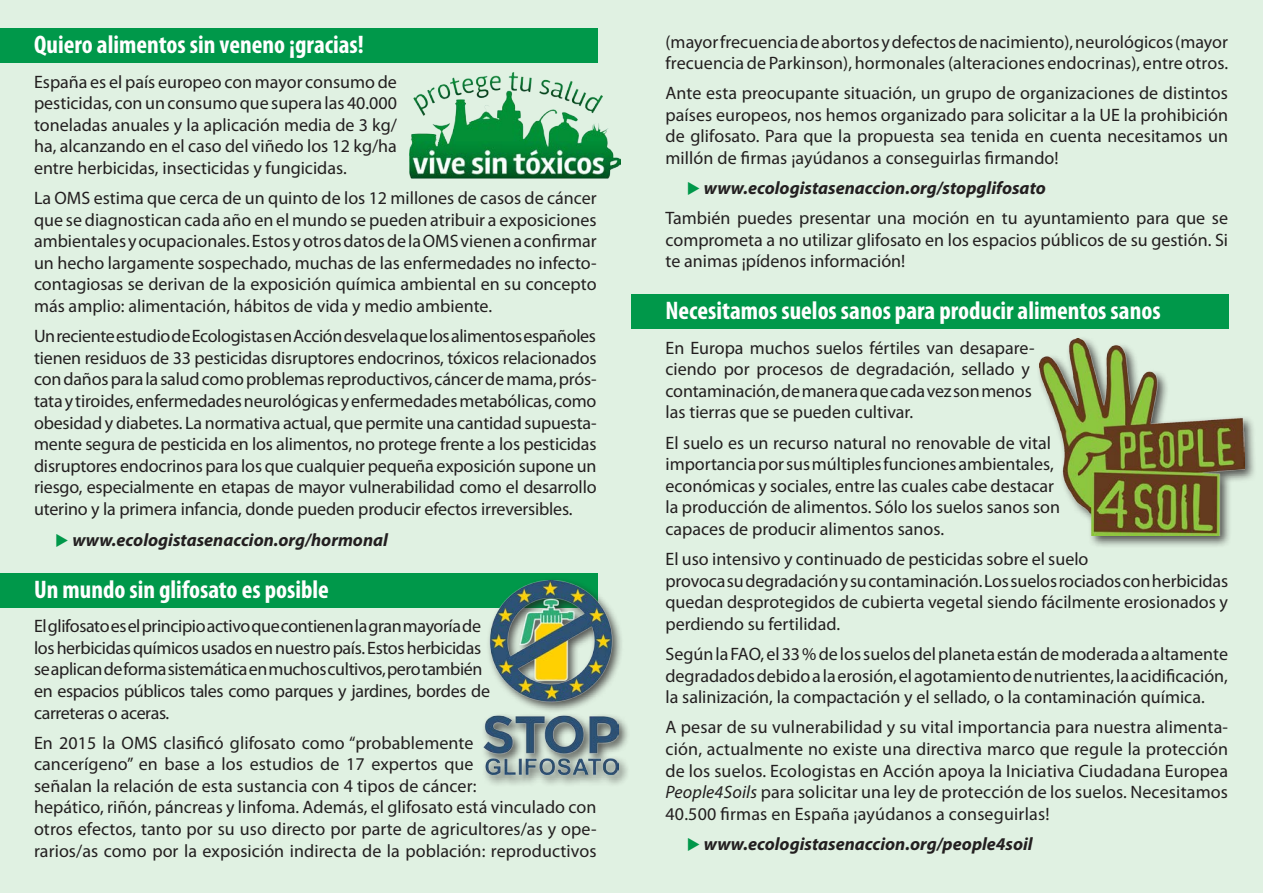
<style>
.page{position:relative;width:1263px;height:893px;background:#e0f1e2}
.page>*{position:absolute;margin:0;border:0;box-sizing:border-box;transform-origin:0 0}
.t1{font:700 condensed 25.5px "Myriad Pro";color:#fff}
.t2{font:18px/21.6px "Myriad Pro";color:#231f20}
.t3{font:18px/21.6px "Myriad Pro";letter-spacing:-.02em;color:#231f20}
.t4{font:italic 700 18px "Myriad Pro";color:#231f20}
.s1{color:#00984a}
.s2{font-weight:700;font-style:italic}
.s3{font-style:italic}
</style>
<div class="page">
<div style="left:0;top:28px;width:597px;height:35px;background:#00984a"></div>
<div style="left:0;top:573px;width:597px;height:34px;background:#00984a"></div>
<div style="left:631px;top:294px;width:598px;height:34px;background:#00984a"></div>
<div style="left:480px;top:576px;width:150px;height:211px;background:#231f20;opacity:.75"></div>
<img style="left:483px;top:580px;width:135px;height:195px">
<div style="left:1037px;top:336px;width:220px;height:212px;background:#231f20;opacity:.75"></div>
<img style="left:1040px;top:339px;width:205px;height:196px">
<img style="left:410px;top:72px;width:211px;height:107px">
<h1 class="t1" style="left:34px;top:31px;width:331px">Quiero alimentos sin veneno ¡gracias!</h1>
<p class="t2" style="left:34px;top:71px;width:364px;text-align:justify">España es el país europeo con mayor consumo de pesticidas, con un consumo que supera las 40.000 toneladas anuales y la aplicación media de 3 kg/ ha, alcanzando en el caso del viñedo los 12 kg/ha entre herbicidas, insecticidas y fungicidas.</p>
<p class="t2" style="left:34px;top:188px;width:564px;text-align:justify">La OMS estima que cerca de un quinto de los 12 millones de casos de cáncer que se diagnostican cada año en el mundo se pueden atribuir a exposiciones ambientales y ocupacionales. Estos y otros datos de la OMS vienen a confirmar un hecho largamente sospechado, muchas de las enfermedades no infecto&shy;contagiosas se derivan de la exposición química ambiental en su concepto más amplio: alimentación, hábitos de vida y medio ambiente.</p>
<p class="t2" style="left:34px;top:326px;width:564px;text-align:justify">Un reciente estudio de Ecologistas en Acción desvela que los alimentos españoles tienen residuos de 33 pesticidas disruptores endocrinos, tóxicos relacionados con daños para la salud como problemas reproductivos, cáncer de mama, prós&shy;tata y tiroides, enfermedades neurológicas y enfermedades metabólicas, como obesidad y diabetes. La normativa actual, que permite una cantidad supuesta&shy;mente segura de pesticida en los alimentos, no protege frente a los pesticidas disruptores endocrinos para los que cualquier pequeña exposición supone un riesgo, especialmente en etapas de mayor vulnerabilidad como el desarrollo uterino y la primera infancia, donde pueden producir efectos irreversibles.</p>
<p class="t4" style="left:55px;top:528px;width:334px"><span class="s1">◆</span> www.ecologistasenaccion.org/hormonal</p>
<h1 class="t1" style="left:34px;top:575px;width:296px">Un mundo sin glifosato es posible</h1>
<p class="t3" style="left:34px;top:616px;width:457px">El glifosato es el principio activo que contienen la gran mayoría de los herbicidas químicos usados en nuestro país. Estos herbicidas se aplican de forma sistemática en muchos cultivos, pero también en espacios públicos tales como parques y jardines, bordes de carreteras o aceras.</p>
<p class="t2" style="left:34px;top:732px;width:564px">En 2015 la OMS clasificó glifosato como “probablemente<br>cancerígeno” en base a los estudios de 17 expertos que<br>señalan la relación de esta sustancia con 4 tipos de cáncer:<br>hepático, riñón, páncreas y linfoma. Además, el glifosato está vinculado con otros efectos, tanto por su uso directo por parte de agricultores/as y ope&shy;rarios/as como por la exposición indirecta de la población: reproductivos</p>
<p class="t2" style="left:665px;top:31px;width:564px">(mayor frecuencia de abortos y defectos de nacimiento), neurológicos (mayor frecuencia de Parkinson), hormonales (alteraciones endocrinas), entre otros.</p>
<p class="t2" style="left:665px;top:83px;width:564px;text-align:justify">Ante esta preocupante situación, un grupo de organizaciones de distintos países europeos, nos hemos organizado para solicitar a la UE la prohibición de glifosato. Para que la propuesta sea tenida en cuenta necesitamos un millón de firmas ¡ayúdanos a conseguirlas firmando!</p>
<p class="t2" style="left:665px;top:173px;width:564px;line-height:30.2px;text-indent:21px"><span class="s1">◆</span> <span class="s2">www.ecologistasenaccion.org/stopglifosato<br></span>También puedes presentar una moción en tu ayuntamiento para que se</p>
<p class="t2" style="left:665px;top:229px;width:564px">comprometa a no utilizar glifosato en los espacios públicos de su gestión. Si te animas ¡pídenos información!</p>
<h1 class="t1" style="left:665px;top:297px;width:497px">Necesitamos suelos sanos para producir alimentos sanos</h1>
<p class="t2" style="left:665px;top:337px;width:370px">En Europa muchos suelos fértiles van desapare&shy;ciendo por procesos de degradación, sellado y contaminación, de manera que cada vez son menos las tierras que se pueden cultivar.</p>
<p class="t2" style="left:665px;top:432px;width:396px">El suelo es un recurso natural no renovable de vital importancia por sus múltiples funciones ambientales, económicas y sociales, entre las cuales cabe destacar la producción de alimentos. Sólo los suelos sanos son capaces de producir alimentos sanos.</p>
<p class="t2" style="left:665px;top:549px;width:564px">El uso intensivo y continuado de pesticidas sobre el suelo<br>provoca su degradación y su contaminación. Los suelos rociados con herbicidas quedan desprotegidos de cubierta vegetal siendo fácilmente erosionados y perdiendo su fertilidad.</p>
<p class="t2" style="left:665px;top:643px;width:564px;text-align:justify">Según la FAO, el 33% de los suelos del planeta están de moderada a altamente degradados debido a la erosión, el agotamiento de nutrientes, la acidificación, la salinización, la compactación y el sellado, o la contaminación química.</p>
<p class="t2" style="left:665px;top:717px;width:564px;text-align:justify">A pesar de su vulnerabilidad y su vital importancia para nuestra alimenta&shy;ción, actualmente no existe una directiva marco que regule la protección de los suelos. Ecologistas en Acción apoya la Iniciativa Ciudadana Europea <span class="s3">People4Soils</span> para solicitar una ley de protección de los suelos. Necesitamos 40.500 firmas en España ¡ayúdanos a conseguirlas!</p>
<p class="t4" style="left:687px;top:832px;width:347px"><span class="s1">◆</span> www.ecologistasenaccion.org/people4soil</p>
</div>
